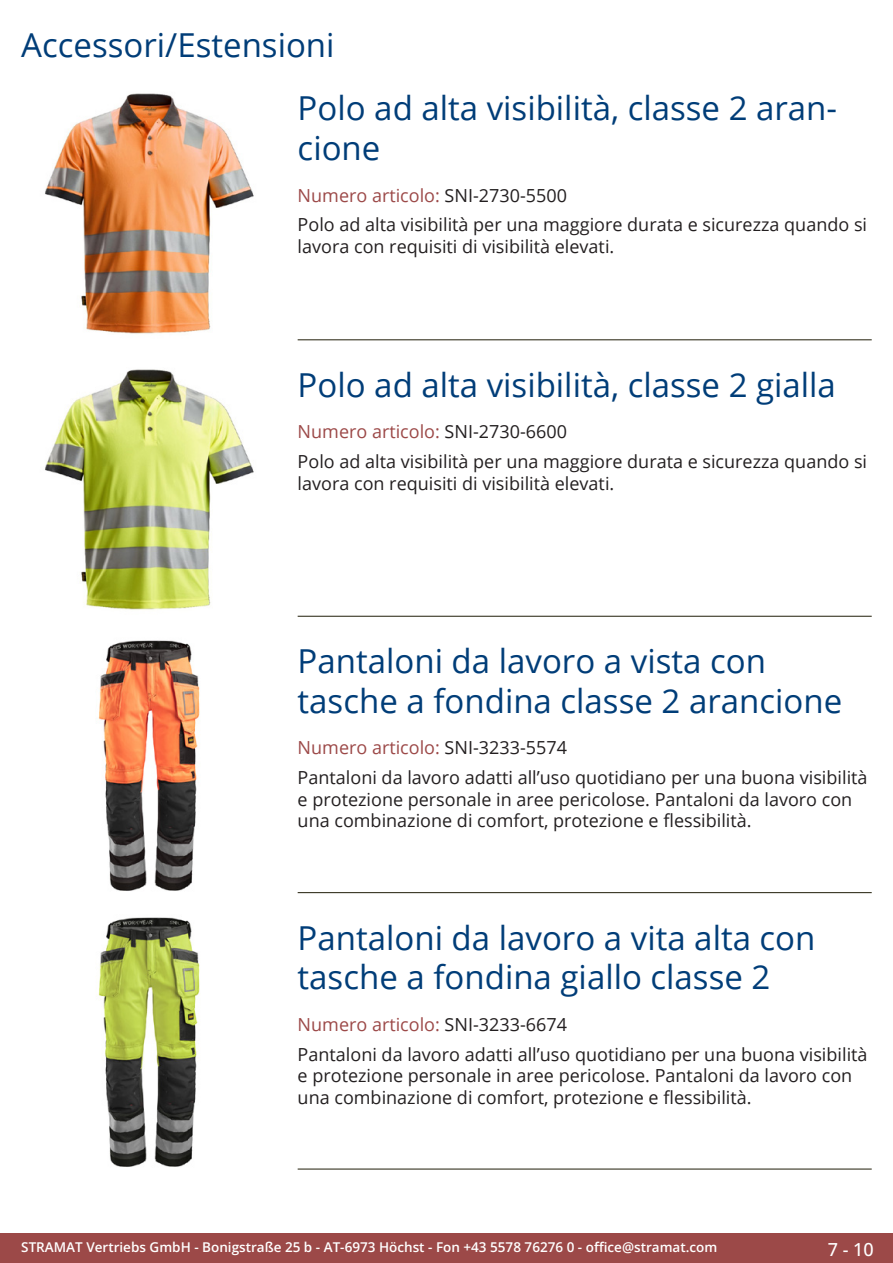
<style>
.page{position:relative;width:893px;height:1263px;background:#fff}
.page>*{position:absolute;margin:0;border:0;box-sizing:border-box;transform-origin:0 0}
.Produkttitel{font:33px/39.6px "Open Sans";color:#003d78}
.RastTitel{font:33px "Open Sans";color:#003d78}
.Beschreibung_Text{font:18px/21.6px "Open Sans";color:#231f20}
.TechDaten_Überschrif{font:18px "Open Sans";color:#9c4948}
.t1{font:500 18px "Open Sans";color:#fff}
.t2{font:600 13.5px "Open Sans";color:#fff}
.s1{color:#231f20}
</style>
<div class="page">
<div style="left:0;top:1233px;width:893px;height:30px;background:#9c4948"></div>
<hr style="left:298px;top:340px;width:574px;height:1px;background:#201d08">
<hr style="left:298px;top:616px;width:574px;height:1px;background:#201d08">
<hr style="left:298px;top:892px;width:574px;height:1px;background:#201d08">
<hr style="left:298px;top:1169px;width:574px;height:1px;background:#201d08">
<img style="left:45px;top:93px;width:209px;height:241px">
<img style="left:45px;top:369px;width:209px;height:241px">
<img style="left:98px;top:640px;width:102px;height:251px">
<img style="left:98px;top:917px;width:102px;height:250px">
<p class="RastTitel" style="left:21px;top:22px;width:315px">Accessori/Estensioni</p>
<p class="Produkttitel" style="left:298px;top:88px;width:538px">Polo ad alta visibilità, classe 2 aran&shy;cione</p>
<p class="TechDaten_Überschrif" style="left:298px;top:183px;width:271px">Numero articolo: <span class="s1">SNI-2730-5500</span></p>
<p class="Beschreibung_Text" style="left:298px;top:214px;width:571px">Polo ad alta visibilità per una maggiore durata e sicurezza quando si lavora con requisiti di visibilità elevati.</p>
<p class="Produkttitel" style="left:298px;top:364px;width:540px">Polo ad alta visibilità, classe 2 gialla</p>
<p class="TechDaten_Überschrif" style="left:298px;top:420px;width:271px">Numero articolo: <span class="s1">SNI-2730-6600</span></p>
<p class="Beschreibung_Text" style="left:298px;top:450px;width:571px">Polo ad alta visibilità per una maggiore durata e sicurezza quando si lavora con requisiti di visibilità elevati.</p>
<p class="Produkttitel" style="left:298px;top:640px;width:546px">Pantaloni da lavoro a vista con tasche a fondina classe 2 arancione</p>
<p class="TechDaten_Überschrif" style="left:298px;top:735px;width:271px">Numero articolo: <span class="s1">SNI-3233-5574</span></p>
<p class="Beschreibung_Text" style="left:298px;top:766px;width:571px">Pantaloni da lavoro adatti all’uso quotidiano per una buona visibilità e protezione personale in aree pericolose. Pantaloni da lavoro con una combinazione di comfort, protezione e flessibilità.</p>
<p class="Produkttitel" style="left:298px;top:917px;width:519px">Pantaloni da lavoro a vita alta con tasche a fondina giallo classe 2</p>
<p class="TechDaten_Überschrif" style="left:298px;top:1012px;width:271px">Numero articolo: <span class="s1">SNI-3233-6674</span></p>
<p class="Beschreibung_Text" style="left:298px;top:1043px;width:571px">Pantaloni da lavoro adatti all’uso quotidiano per una buona visibilità e protezione personale in aree pericolose. Pantaloni da lavoro con una combinazione di comfort, protezione e flessibilità.</p>
<p class="t2" style="left:21px;top:1238px;width:698px">STRAMAT Vertriebs GmbH - Bonigstraße 25 b - AT-6973 Höchst - Fon +43 5578 76276 0 - office@stramat.com</p>
<p class="t1" style="left:828px;top:1237px;width:48px">7 - 10</p>
</div>
